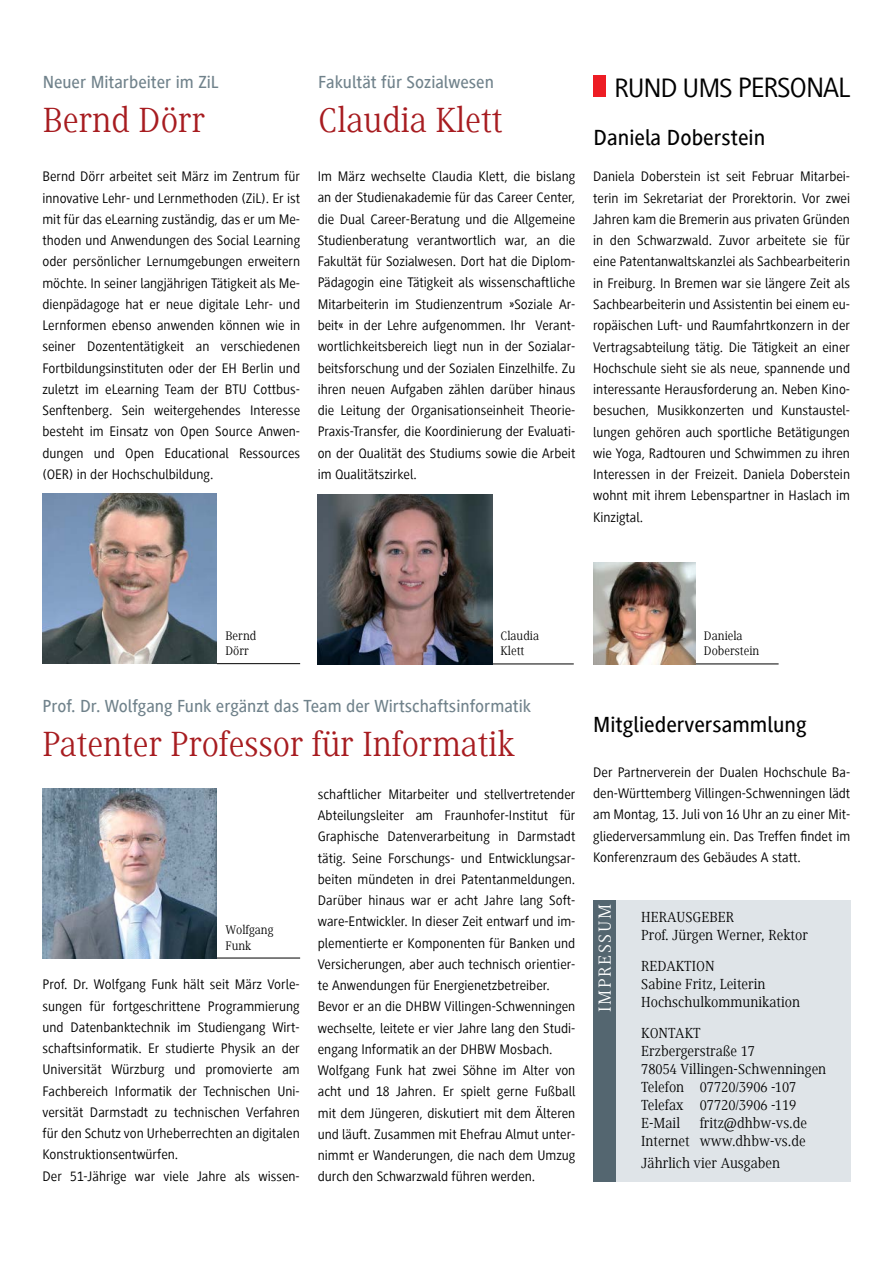
<style>
.page{position:relative;width:893px;height:1263px;background:#fff}
.page>*{position:absolute;margin:0;border:0;box-sizing:border-box;transform-origin:0 0}
.t1{font:36px "Generis Serif Com";color:#a71c20}
.t2{font:28.8px "Generis Sans Com";letter-spacing:-.04em;color:#000}
.t3{font:500 22.5px "Generis Sans Com";color:#000}
.t4{font:500 18px "Generis Sans Com";color:#70828b}
.t5{font:18px "Generis Serif Com";letter-spacing:.08em;color:#fff;scale:1.05 1}
.t6{font:15px/18px "Generis Serif Com";color:#000}
.t7{font:14.25px/21.3px "Generis Sans Com";color:#000;text-align:justify}
.t8{font:12.75px/15.3px "Generis Serif Com";color:#000}
.s1{font-size:27.45px}
</style>
<div class="page">
<div style="left:616px;top:900px;width:234px;height:282px;background:#dfe4e8"></div>
<div style="left:593px;top:900px;width:23px;height:282px;background:#546670"></div>
<div style="left:593px;top:75px;width:13px;height:22px;background:#ed1d24"></div>
<hr style="left:695px;top:664px;width:84px;height:1px;background:#000">
<hr style="left:217px;top:663px;width:83px;height:1px;background:#000">
<hr style="left:492px;top:664px;width:82px;height:1px;background:#000">
<img style="left:594px;top:562px;width:101px;height:102px">
<img style="left:43px;top:494px;width:174px;height:170px">
<img style="left:318px;top:494px;width:174px;height:170px">
<img style="left:43px;top:788px;width:174px;height:170px">
<hr style="left:217px;top:958px;width:83px;height:1px;background:#000">
<p class="t4" style="left:43px;top:73px;width:178px">Neuer Mitarbeiter im ZiL</p>
<h1 class="t1" style="left:43px;top:100px;width:164px">Bernd Dörr</h1>
<p class="t7" style="left:42px;top:166px;width:259px">Bernd Dörr arbeitet seit März im Zentrum für innovative Lehr- und Lernmethoden (ZiL). Er ist mit für das eLearning zuständig, das er um Me&shy;thoden und Anwendungen des Social Learning oder persönlicher Lernumgebungen erweitern möchte. In seiner langjährigen Tätigkeit als Me&shy;dienpädagoge hat er neue digitale Lehr- und Lernformen ebenso anwenden können wie in seiner Dozententätigkeit an verschiedenen Fortbildungsinstituten oder der EH Berlin und zuletzt im eLearning Team der BTU Cottbus-Senftenberg. Sein weitergehendes Interesse besteht im Einsatz von Open Source Anwen&shy;dungen und Open Educational Ressources (OER) in der Hochschulbildung.</p>
<p class="t4" style="left:318px;top:73px;width:177px">Fakultät für Sozialwesen</p>
<h1 class="t1" style="left:318px;top:100px;width:186px">Claudia Klett</h1>
<p class="t7" style="left:318px;top:166px;width:259px">Im März wechselte Claudia Klett, die bislang an der Studienakademie für das Career Center, die Dual Career-Beratung und die Allgemeine Studienberatung verantwortlich war, an die Fakultät für Sozialwesen. Dort hat die Diplom-Pädagogin eine Tätigkeit als wissenschaftliche Mitarbeiterin im Studienzentrum »Soziale Ar&shy;beit« in der Lehre aufgenommen. Ihr Verant&shy;wortlichkeitsbereich liegt nun in der Sozialar&shy;beitsforschung und der Sozialen Einzelhilfe. Zu ihren neuen Aufgaben zählen darüber hinaus die Leitung der Organisationseinheit Theorie-Praxis-Transfer, die Koordinierung der Evaluati&shy;on der Qualität des Studiums sowie die Arbeit im Qualitätszirkel.</p>
<h2 class="t2" style="left:614px;top:71px;width:238px"><span class="s1">RUND UMS</span> PERSONAL</h2>
<h3 class="t3" style="left:594px;top:125px;width:173px">Daniela Doberstein</h3>
<p class="t7" style="left:593px;top:166px;width:258px">Daniela Doberstein ist seit Februar Mitarbei&shy;terin im Sekretariat der Prorektorin. Vor zwei Jahren kam die Bremerin aus privaten Gründen in den Schwarzwald. Zuvor arbeitete sie für eine Patentanwaltskanzlei als Sachbearbeiterin in Freiburg. In Bremen war sie längere Zeit als Sachbearbeiterin und Assistentin bei einem eu&shy;ropäischen Luft- und Raumfahrtkonzern in der Vertragsabteilung tätig. Die Tätigkeit an einer Hochschule sieht sie als neue, spannende und interessante Herausforderung an. Neben Kino&shy;besuchen, Musikkonzerten und Kunstaustel&shy;lungen gehören auch sportliche Betätigungen wie Yoga, Radtouren und Schwimmen zu ihren Interessen in der Freizeit. Daniela Doberstein wohnt mit ihrem Lebenspartner in Haslach im Kinzigtal.</p>
<p class="t8" style="left:225px;top:628px;width:32px">Bernd<br>Dörr</p>
<p class="t8" style="left:501px;top:628px;width:40px">Claudia<br>Klett</p>
<p class="t4" style="left:43px;top:696px;width:490px">Prof. Dr. Wolfgang Funk ergänzt das Team der Wirtschaftsinformatik</p>
<h1 class="t1" style="left:43px;top:724px;width:473px">Patenter Professor für Informatik</h1>
<p class="t8" style="left:225px;top:922px;width:50px">Wolfgang<br>Funk</p>
<p class="t7" style="left:43px;top:974px;width:259px;text-align:left">Prof. Dr. Wolfgang Funk hält seit März Vorle&shy;sungen für fortgeschrittene Programmierung und Datenbanktechnik im Studiengang Wirt&shy;schaftsinformatik. Er studierte Physik an der Universität Würzburg und promovierte am Fachbereich Informatik der Technischen Uni&shy;versität Darmstadt zu technischen Verfahren für den Schutz von Urheberrechten an digitalen Konstruktionsentwürfen.<br>Der 51-Jährige war viele Jahre als wissen-</p>
<p class="t7" style="left:318px;top:783px;width:259px;text-align:left">schaftlicher Mitarbeiter und stellvertretender Abteilungsleiter am Fraunhofer-Institut für Graphische Datenverarbeitung in Darmstadt tätig. Seine Forschungs- und Entwicklungsar&shy;beiten mündeten in drei Patentanmeldungen.<br>Darüber hinaus war er acht Jahre lang Soft&shy;ware-Entwickler. In dieser Zeit entwarf und im&shy;plementierte er Komponenten für Banken und Versicherungen, aber auch technisch orientier&shy;te Anwendungen für Energienetzbetreiber.<br>Bevor er an die DHBW Villingen-Schwenningen wechselte, leitete er vier Jahre lang den Studi&shy;engang Informatik an der DHBW Mosbach.<br>Wolfgang Funk hat zwei Söhne im Alter von acht und 18 Jahren. Er spielt gerne Fußball mit dem Jüngeren, diskutiert mit dem Älteren und läuft. Zusammen mit Ehefrau Almut unter&shy;nimmt er Wanderungen, die nach dem Umzug durch den Schwarzwald führen werden.</p>
<p class="t8" style="left:704px;top:628px;width:57px">Daniela<br>Doberstein</p>
<h3 class="t3" style="left:593px;top:712px;width:215px">Mitgliederversammlung</h3>
<p class="t7" style="left:593px;top:761px;width:259px">Der Partnerverein der Dualen Hochschule Ba&shy;den-Württemberg Villingen-Schwenningen lädt am Montag, 13. Juli von 16 Uhr an zu einer Mit&shy;gliederversammlung ein. Das Treffen findet im Konferenzraum des Gebäudes A statt.</p>
<p class="t5" style="left:595px;top:1011px;width:104px;rotate:-90deg">IMPRESSUM</p>
<p class="t6" style="left:641px;top:908px;width:168px">HERAUSGEBER<br>Prof. Jürgen Werner, Rektor</p>
<p class="t6" style="left:641px;top:957px;width:160px">REDAKTION<br>Sabine Fritz, Leiterin<br>Hochschulkommunikation</p>
<p class="t6" style="left:641px;top:1024px;width:187px">KONTAKT<br>Erzbergerstraße 17<br>78054 Villingen-Schwenningen<br>Telefon 07720/3906 -107<br>Telefax 07720/3906 -119<br>E-Mail</p>
<p class="t6" style="left:641px;top:1114px;width:167px;text-align:right">fritz@dhbw-vs.de<br>Internet www.dhbw-vs.de</p>
<p class="t6" style="left:641px;top:1154px;width:140px">Jährlich vier Ausgaben</p>
</div>
